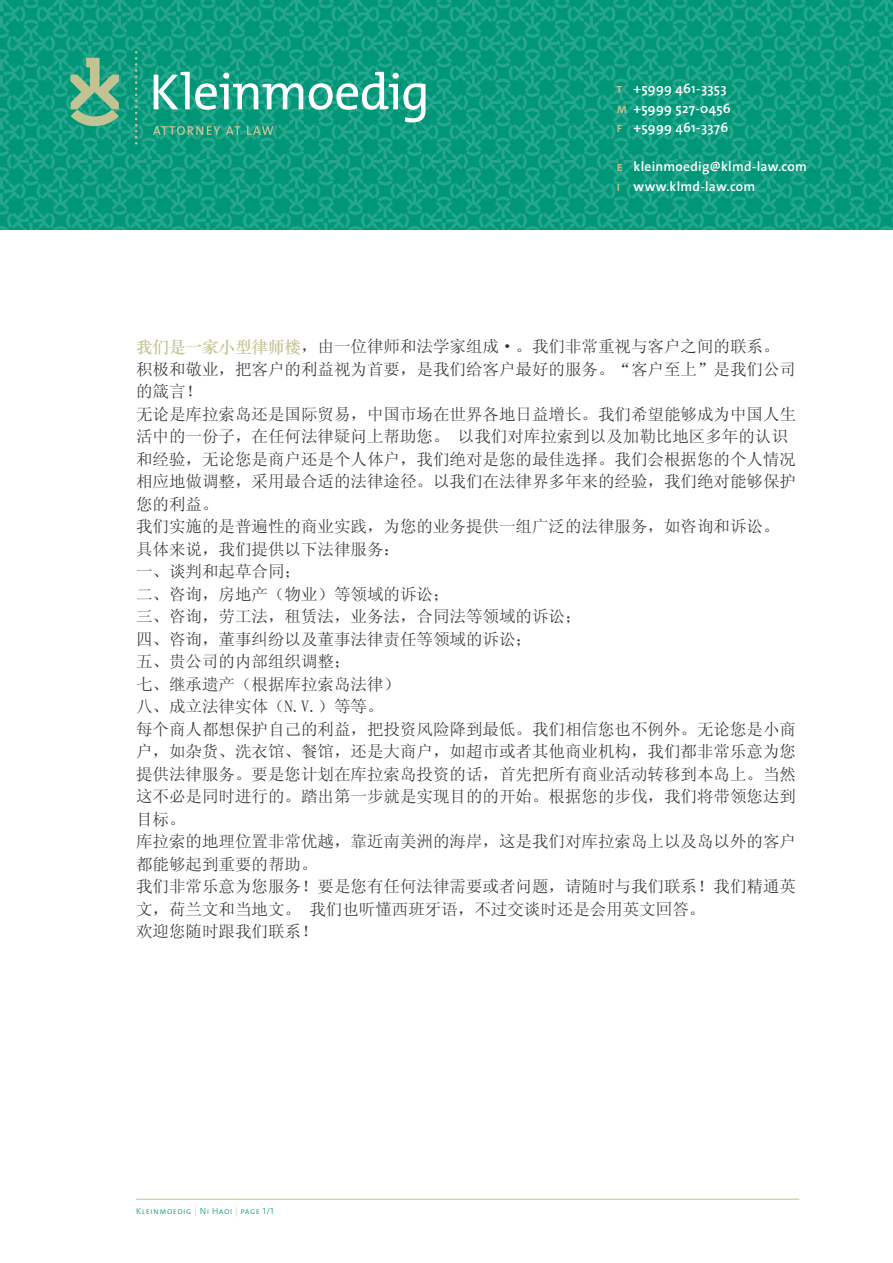
<style>
.page{position:relative;width:893px;height:1263px;background:#fff}
.page>*{position:absolute;margin:0;border:0;box-sizing:border-box;transform-origin:0 0}
.t1{font:16.5px/22.5px "Sim Sun";color:#333}
.t2{font:600 13.5px/19.5px "The Sans";letter-spacing:.02em;color:#fff}
.t3{font:9px "The Sans Light Caps";letter-spacing:.05em;color:#009778}
.s1{font-family:"The Sans Semi Bold Caps";font-weight:400;color:#c2c393}
.s2{font-family:"ST Songti TC Bold";color:#c2c393}
.s3{color:#c2c393}
</style>
<div class="page">
<svg style="left:0;top:0;width:893px;height:230px;background:#0e9c7f"></svg>
<svg style="left:135px;top:51px;width:2px;height:94px"></svg>
<svg style="left:154px;top:72px;width:149px;height:38px"></svg>
<svg style="left:309px;top:72px;width:117px;height:50px"></svg>
<svg style="left:153px;top:126px;width:67px;height:9px"></svg>
<svg style="left:226px;top:126px;width:14px;height:9px"></svg>
<svg style="left:247px;top:126px;width:26px;height:9px"></svg>
<svg style="left:71px;top:58px;width:48px;height:68px;background:#67af89"></svg>
<hr style="left:136px;top:1199px;width:663px;height:1px;background:#c2c393">
<p class="t2" style="left:617px;top:78px;width:112px"><span class="s1">t</span> +5999 461-3353</p>
<p class="t2" style="left:617px;top:98px;width:116px"><span class="s1">m</span> +5999 527-0456</p>
<p class="t2" style="left:617px;top:117px;width:113px"><span class="s1">f</span> +5999 461-3376</p>
<p class="t2" style="left:617px;top:156px;width:192px"><span class="s1">e</span> kleinmoedig@klmd-law.com <span class="s1">i</span> www.klmd-law.com</p>
<p class="t1" style="left:136px;top:335px;width:662px"><span class="s2">我们是一家小型律师楼</span>，由一位律师和法学家组成·。我们非常重视与客户之间的联系。积极和敬业，把客户的利益视为首要，是我们给客户最好的服务。“客户至上”是我们公司的箴言！</p>
<p class="t1" style="left:136px;top:402px;width:662px">无论是库拉索岛还是国际贸易，中国市场在世界各地日益增长。我们希望能够成为中国人生活中的一份子，在任何法律疑问上帮助您。 以我们对库拉索到以及加勒比地区多年的认识和经验，无论您是商户还是个人体户，我们绝对是您的最佳选择。我们会根据您的个人情况相应地做调整，采用最合适的法律途径。以我们在法律界多年来的经验，我们绝对能够保护您的利益。</p>
<p class="t1" style="left:136px;top:515px;width:645px">我们实施的是普遍性的商业实践，为您的业务提供一组广泛的法律服务，如咨询和诉讼。</p>
<p class="t1" style="left:136px;top:537px;width:266px">具体来说，我们提供以下法律服务：</p>
<p class="t1" style="left:136px;top:560px;width:166px">一、谈判和起草合同；</p>
<p class="t1" style="left:136px;top:582px;width:315px">二、咨询，房地产（物业）等领域的诉讼；</p>
<p class="t1" style="left:136px;top:605px;width:447px">三、咨询，劳工法，租赁法，业务法，合同法等领域的诉讼；</p>
<p class="t1" style="left:136px;top:627px;width:398px">四、咨询，董事纠纷以及董事法律责任等领域的诉讼；</p>
<p class="t1" style="left:136px;top:650px;width:216px">五、贵公司的内部组织调整；</p>
<p class="t1" style="left:136px;top:672px;width:266px">七、继承遗产（根据库拉索岛法律）</p>
<p class="t1" style="left:136px;top:695px;width:249px">八、成立法律实体（N.V.）等等。</p>
<p class="t1" style="left:136px;top:717px;width:662px;text-align:justify">每个商人都想保护自己的利益，把投资风险降到最低。我们相信您也不例外。无论您是小商户，如杂货、洗衣馆、餐馆，还是大商户，如超市或者其他商业机构，我们都非常乐意为您提供法律服务。要是您计划在库拉索岛投资的话，首先把所有商业活动转移到本岛上。当然这不必是同时进行的。踏出第一步就是实现目的的开始。根据您的步伐，我们将带领您达到目标。</p>
<p class="t1" style="left:136px;top:830px;width:662px">库拉索的地理位置非常优越，靠近南美洲的海岸，这是我们对库拉索岛上以及岛以外的客户都能够起到重要的帮助。</p>
<p class="t1" style="left:136px;top:875px;width:662px">我们非常乐意为您服务！要是您有任何法律需要或者问题，请随时与我们联系！我们精通英文，荷兰文和当地文。 我们也听懂西班牙语，不过交谈时还是会用英文回答。</p>
<p class="t1" style="left:136px;top:920px;width:183px">欢迎您随时跟我们联系！</p>
<p class="t3" style="left:136px;top:1204px;width:139px">Kleinmoedig <span class="s3">|</span> Ni Hao! <span class="s3">|</span> page 1/1</p>
</div>
